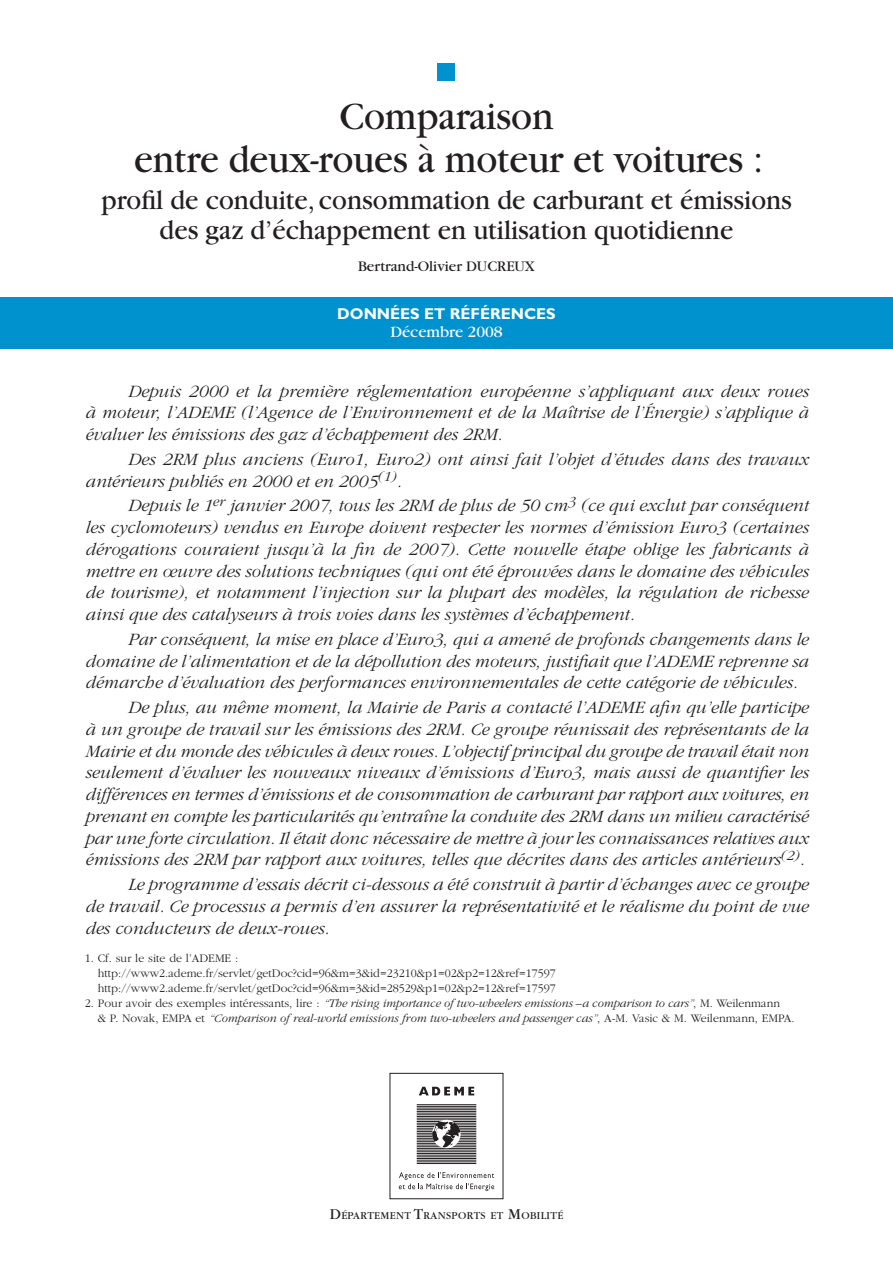
<style>
.page{position:relative;width:893px;height:1263px;background:#fff}
.page>*{position:absolute;margin:0;border:0;box-sizing:border-box;transform-origin:0 0}
.t1{font:40.5px/43.5px "Garamond";letter-spacing:-.005em;color:#231f20;text-align:center;scale:.95 1}
.t2{font:28.5px/30px "Garamond";color:#231f20;text-align:center;scale:.95 1}
.t3{font:italic 300 18px/21.8px "Garamond";color:#231f20;text-align:justify}
.t4{font:16.5px "Garamond";color:#fff}
.t5{font:700 15.75px "Gill Sans";color:#fff}
.t6{font:15.3px "Garamond";color:#231f20}
.t7{font:italic 300 12px/15px "Garamond";color:#231f20}
.t8{font:300 12px/15px "Garamond";color:#231f20}
.t9{font:10.95px "Garamond";letter-spacing:.035em;color:#231f20}
.s1{font-style:normal}
.s2{font-size:15.75px}
</style>
<div class="page">
<div style="left:0;top:298px;width:892px;height:51px;background:#0092cf"></div>
<div style="left:438px;top:64px;width:17px;height:17px;background:#0092cf"></div>
<div style="left:389px;top:1073px;width:114px;height:126px;border:1px solid #231f20"></div>
<svg style="left:419px;top:1087px;width:55px;height:8px"></svg>
<svg style="left:399px;top:1172px;width:95px;height:19px"></svg>
<hr style="left:416px;top:1104px;width:60px;height:1px;background:#231f20">
<hr style="left:416px;top:1106px;width:60px;height:1px;background:#231f20">
<hr style="left:416px;top:1108px;width:60px;height:1px;background:#231f20">
<hr style="left:416px;top:1109px;width:60px;height:1px;background:#231f20">
<hr style="left:416px;top:1111px;width:60px;height:1px;background:#231f20">
<hr style="left:416px;top:1113px;width:60px;height:1px;background:#231f20">
<hr style="left:416px;top:1115px;width:60px;height:1px;background:#231f20">
<hr style="left:416px;top:1116px;width:60px;height:1px;background:#231f20">
<hr style="left:416px;top:1118px;width:60px;height:1px;background:#231f20">
<hr style="left:416px;top:1120px;width:60px;height:1px;background:#231f20">
<hr style="left:416px;top:1121px;width:60px;height:1px;background:#231f20">
<hr style="left:416px;top:1123px;width:60px;height:1px;background:#231f20">
<hr style="left:416px;top:1125px;width:60px;height:1px;background:#231f20">
<hr style="left:416px;top:1126px;width:60px;height:1px;background:#231f20">
<hr style="left:416px;top:1128px;width:60px;height:1px;background:#231f20">
<hr style="left:416px;top:1130px;width:60px;height:1px;background:#231f20">
<hr style="left:416px;top:1131px;width:60px;height:1px;background:#231f20">
<hr style="left:416px;top:1133px;width:60px;height:1px;background:#231f20">
<hr style="left:416px;top:1135px;width:60px;height:1px;background:#231f20">
<hr style="left:416px;top:1136px;width:60px;height:1px;background:#231f20">
<hr style="left:416px;top:1138px;width:60px;height:1px;background:#231f20">
<hr style="left:416px;top:1140px;width:60px;height:1px;background:#231f20">
<hr style="left:416px;top:1141px;width:60px;height:1px;background:#231f20">
<hr style="left:416px;top:1143px;width:60px;height:1px;background:#231f20">
<hr style="left:416px;top:1145px;width:60px;height:1px;background:#231f20">
<hr style="left:416px;top:1146px;width:60px;height:1px;background:#231f20">
<hr style="left:416px;top:1148px;width:60px;height:1px;background:#231f20">
<hr style="left:416px;top:1150px;width:60px;height:1px;background:#231f20">
<hr style="left:416px;top:1152px;width:60px;height:1px;background:#231f20">
<hr style="left:416px;top:1153px;width:60px;height:1px;background:#231f20">
<hr style="left:416px;top:1155px;width:60px;height:1px;background:#231f20">
<hr style="left:416px;top:1157px;width:60px;height:1px;background:#231f20">
<hr style="left:416px;top:1158px;width:60px;height:1px;background:#231f20">
<hr style="left:416px;top:1160px;width:60px;height:1px;background:#231f20">
<hr style="left:416px;top:1162px;width:60px;height:1px;background:#231f20">
<hr style="left:416px;top:1163px;width:60px;height:1px;background:#231f20">
<svg style="left:432px;top:1120px;width:28px;height:28px"></svg>
<svg style="left:432px;top:1121px;width:28px;height:26px"></svg>
<h1 class="t1" style="left:134px;top:98px;width:664px">Comparaison<br>entre deux-roues à moteur et voitures :</h1>
<h2 class="t2" style="left:101px;top:188px;width:728px">profil de conduite, consommation de carburant et émissions des gaz d’échappement en utilisation quotidienne</h2>
<p class="t6" style="left:358px;top:261px;width:178px">Bertrand-Olivier DUCREUX</p>
<p class="t5" style="left:337px;top:309px;width:220px">DONNÉES ET RÉFÉRENCES</p>
<p class="t4" style="left:390px;top:326px;width:114px">Décembre 2008</p>
<p class="t3" style="left:85px;top:381px;width:724px;text-indent:43px">Depuis 2000 et la première réglementation européenne s’appliquant aux deux roues à moteur, l’ADEME (l’Agence de l’Environnement et de la Maîtrise de l’Énergie) s’applique à évaluer les émissions des gaz d’échappement des 2RM.</p>
<p class="t3" style="left:85px;top:450px;width:724px;text-indent:43px">Des 2RM plus anciens (Euro1, Euro2) ont ainsi fait l’objet d’études dans des travaux antérieurs publiés en 2000 et en 2005<sup>(1)</sup>.</p>
<p class="t3" style="left:85px;top:496px;width:724px;text-indent:43px">Depuis le 1<sup>er</sup> janvier 2007, tous les 2RM de plus de 50 cm<sup>3</sup> (ce qui exclut par conséquent les cyclomoteurs) vendus en Europe doivent respecter les normes d’émission Euro3 (certaines dérogations couraient jusqu’à la fin de 2007). Cette nouvelle étape oblige les fabricants à mettre en œuvre des solutions techniques (qui ont été éprouvées dans le domaine des véhicules de tourisme), et notamment l’injection sur la plupart des modèles, la régulation de richesse ainsi que des catalyseurs à trois voies dans les systèmes d’échappement.</p>
<p class="t3" style="left:85px;top:630px;width:724px;text-indent:43px">Par conséquent, la mise en place d’Euro3, qui a amené de profonds changements dans le domaine de l’alimentation et de la dépollution des moteurs, justifiait que l’ADEME reprenne sa démarche d’évaluation des performances environnementales de cette catégorie de véhicules.</p>
<p class="t3" style="left:85px;top:698px;width:724px;text-indent:43px">De plus, au même moment, la Mairie de Paris a contacté l’ADEME afin qu’elle participe à un groupe de travail sur les émissions des 2RM. Ce groupe réunissait des représentants de la Mairie et du monde des véhicules à deux roues. L’objectif principal du groupe de travail était non seulement d’évaluer les nouveaux niveaux d’émissions d’Euro3, mais aussi de quantifier les différences en termes d’émissions et de consommation de carburant par rapport aux voitures, en prenant en compte les particularités qu’entraîne la conduite des 2RM dans un milieu caractérisé par une forte circulation. Il était donc nécessaire de mettre à jour les connaissances relatives aux émissions des 2RM par rapport aux voitures, telles que décrites dans des articles antérieurs<sup>(2)</sup>.</p>
<p class="t3" style="left:85px;top:875px;width:724px;text-indent:43px">Le programme d’essais décrit ci-dessous a été construit à partir d’échanges avec ce groupe de travail. Ce processus a permis d’en assurer la représentativité et le réalisme du point de vue des conducteurs de deux-roues.</p>
<p class="t8" style="left:98px;top:951px;width:459px;text-indent:-13px">1. Cf. sur le site de l’ADEME : http://www2.ademe.fr/servlet/getDoc?cid=96&amp;m=3&amp;id=23210&amp;p1=02&amp;p2=12&amp;ref=17597 http://www2.ademe.fr/servlet/getDoc?cid=96&amp;m=3&amp;id=28529&amp;p1=02&amp;p2=12&amp;ref=17597</p>
<p class="t7" style="left:98px;top:996px;width:698px;text-indent:-13px"><span class="s1">2. Pour avoir des exemples intéressants, lire :</span> “The rising importance of two-wheelers emissions –a comparison to cars”<span class="s1">, M. Weilenmann<br>&amp; P. Novak, EMPA et</span> “Comparison of real-world emissions from two-wheelers and passenger cas”<span class="s1">, A-M. Vasic &amp; M. Weilenmann, EMPA.</span></p>
<p class="t9" style="left:330px;top:1212px;width:235px"><span class="s2">D</span>ÉPARTEMENT <span class="s2">T</span>RANSPORTS ET <span class="s2">M</span>OBILITÉ</p>
</div>
